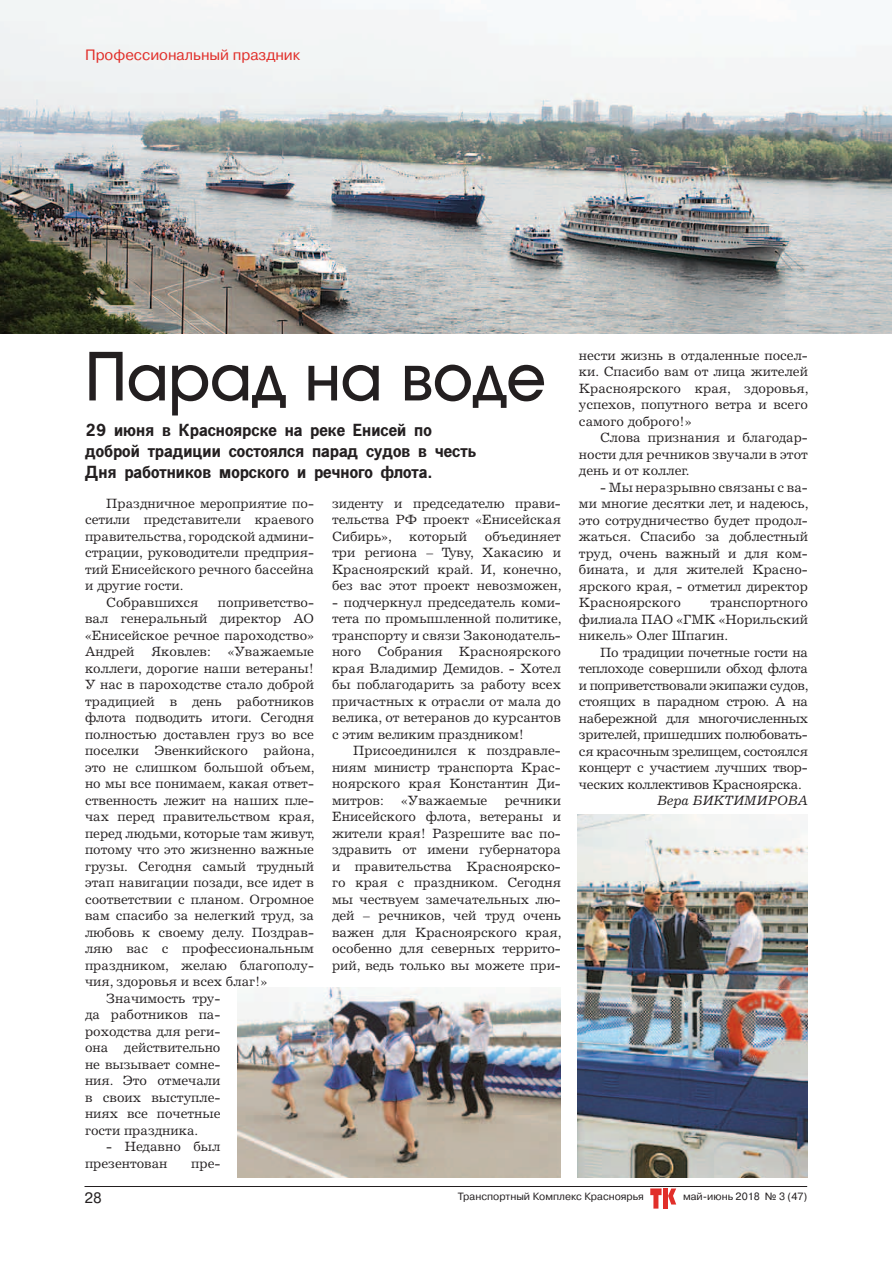
<style>
.page{position:relative;width:893px;height:1263px;background:#fff}
.page>*{position:absolute;margin:0;border:0;box-sizing:border-box;transform-origin:0 0}
.t1{font:67.5px "zn Avante Bs";color:#231f20}
.t2{font:700 18px/21px "zn News Gothic";color:#231f20}
.t3{font:15px "zn Pragmatica";color:#e12f2a}
.t4{font:15px "zn Pragmatica";color:#231f20}
.t5{font:13.5px/16.5px "zn Excelsior";color:#231f20;text-align:justify}
.t6{font:italic 13.5px "zn Excelsior";letter-spacing:-.02em;color:#231f20}
.t7{font:10.5px "zn Pragmatica";color:#231f20}
</style>
<div class="page">
<img style="left:0;top:0;width:891px;height:334px">
<hr style="left:85px;top:1186px;width:722px;height:1px;background:#231f20">
<svg style="left:650px;top:1188px;width:11px;height:20px"></svg>
<div style="left:663px;top:1188px;width:5px;height:20px;background:#e12f2a"></div>
<svg style="left:668px;top:1188px;width:8px;height:16px"></svg>
<img style="left:237px;top:988px;width:324px;height:190px">
<img style="left:578px;top:814px;width:229px;height:364px">
<p class="t3" style="left:85px;top:47px;width:217px">Профессиональный праздник</p>
<h1 class="t1" style="left:85px;top:338px;width:462px">Парад на воде</h1>
<h2 class="t2" style="left:85px;top:419px;width:393px">29 июня в Красноярске на реке Енисей по доброй традиции состоялся парад судов в честь<br>Дня работников морского и речного флота.</h2>
<p class="t5" style="left:106px;top:495px;width:209px">Праздничное мероприятие по-</p>
<p class="t5" style="left:85px;top:511px;width:230px">сетили представители краевого</p>
<p class="t5" style="left:85px;top:528px;width:230px">правительства, городской админи-</p>
<p class="t5" style="left:85px;top:544px;width:230px">страции, руководители предприя-</p>
<p class="t5" style="left:85px;top:561px;width:230px">тий Енисейского речного бассейна</p>
<p class="t5" style="left:85px;top:577px;width:100px">и другие гости.</p>
<p class="t5" style="left:106px;top:594px;width:94px">Собравшихся</p>
<p class="t5" style="left:85px;top:594px;width:230px;text-indent:133px">поприветство&shy;вал генеральный директор АО «Енисейское речное пароходство» Андрей</p>
<p class="t5" style="left:151px;top:643px;width:61px">Яковлев:</p>
<p class="t5" style="left:228px;top:643px;width:88px">«Уважаемые</p>
<p class="t5" style="left:85px;top:660px;width:230px">коллеги, дорогие наши ветераны!</p>
<p class="t5" style="left:85px;top:676px;width:230px">У нас в пароходстве стало доброй</p>
<p class="t5" style="left:85px;top:693px;width:230px">традицией в день работников</p>
<p class="t5" style="left:85px;top:709px;width:230px">флота подводить итоги. Сегодня</p>
<p class="t5" style="left:85px;top:726px;width:230px">полностью доставлен груз во все</p>
<p class="t5" style="left:85px;top:742px;width:231px">поселки Эвенкийского района,</p>
<p class="t5" style="left:85px;top:759px;width:231px">это не слишком большой объем,</p>
<p class="t5" style="left:85px;top:775px;width:230px">но мы все понимаем, какая ответ-</p>
<p class="t5" style="left:85px;top:792px;width:230px">ственность лежит на наших пле-</p>
<p class="t5" style="left:85px;top:808px;width:231px">чах перед правительством края,</p>
<p class="t5" style="left:85px;top:825px;width:231px">перед людьми, которые там живут,</p>
<p class="t5" style="left:85px;top:841px;width:230px">потому что это жизненно важные</p>
<p class="t5" style="left:85px;top:858px;width:230px">грузы. Сегодня самый трудный</p>
<p class="t5" style="left:85px;top:874px;width:230px">этап навигации позади, все идет в</p>
<p class="t5" style="left:85px;top:891px;width:230px">соответствии с планом. Огромное</p>
<p class="t5" style="left:85px;top:907px;width:230px">вам спасибо за нелегкий труд, за</p>
<p class="t5" style="left:85px;top:924px;width:230px">любовь к своему делу. Поздрав-</p>
<p class="t5" style="left:85px;top:940px;width:230px">ляю вас с профессиональным</p>
<p class="t5" style="left:85px;top:957px;width:230px">праздником, желаю благополу-</p>
<p class="t5" style="left:85px;top:973px;width:184px">чия, здоровья и всех благ!»</p>
<p class="t5" style="left:106px;top:990px;width:116px">Значимость тру-</p>
<p class="t5" style="left:85px;top:1006px;width:137px">да работников па-</p>
<p class="t5" style="left:85px;top:1023px;width:137px">роходства для реги-</p>
<p class="t5" style="left:85px;top:1039px;width:137px">она действительно</p>
<p class="t5" style="left:85px;top:1056px;width:137px">не вызывает сомне-</p>
<p class="t5" style="left:85px;top:1072px;width:137px">ния. Это отмечали</p>
<p class="t5" style="left:85px;top:1089px;width:137px">в своих выступле-</p>
<p class="t5" style="left:85px;top:1105px;width:137px">ниях все почетные</p>
<p class="t5" style="left:85px;top:1122px;width:115px">гости праздника.</p>
<p class="t5" style="left:85px;top:1138px;width:137px;text-indent:21px">- Недавно был презентован</p>
<p class="t5" style="left:191px;top:1155px;width:31px">пре-</p>
<p class="t5" style="left:332px;top:495px;width:230px">зиденту и председателю прави&shy;тельства РФ проект «Енисейская Сибирь»,</p>
<p class="t5" style="left:332px;top:528px;width:231px;text-indent:153px">объединяет три региона – Туву, Хакасию и Красноярский край. И, конечно, без вас этот проект невозможен,</p>
<p class="t5" style="left:332px;top:594px;width:231px">- подчеркнул председатель коми&shy;тета по промышленной политике, транспорту и связи Законодатель&shy;ного Собрания Красноярского края Владимир Демидов. - Хотел бы поблагодарить за работу всех причастных к отрасли от мала до велика, от ветеранов до курсантов с этим великим праздником!</p>
<p class="t5" style="left:332px;top:742px;width:230px;text-indent:21px">Присоединился к поздравле&shy;ниям министр транспорта Крас&shy;ноярского края Константин Ди&shy;митров:</p>
<p class="t5" style="left:409px;top:528px;width:59px">который</p>
<p class="t5" style="left:401px;top:792px;width:88px">«Уважаемые</p>
<p class="t5" style="left:332px;top:792px;width:231px;text-indent:173px">речники Енисейского флота, ветераны и жители края! Разрешите вас по&shy;здравить от имени губернатора и правительства Красноярско&shy;го края с праздником. Сегодня мы чествуем замечательных лю&shy;дей – речников, чей труд очень важен для Красноярского края, особенно для северных террито&shy;рий, ведь только вы можете при-</p>
<p class="t5" style="left:579px;top:347px;width:231px">нести жизнь в отдаленные посел&shy;ки. Спасибо вам от лица жителей Красноярского края, здоровья, успехов, попутного ветра и всего самого доброго!»</p>
<p class="t5" style="left:579px;top:429px;width:230px;text-indent:21px">Слова признания и благодар&shy;ности для речников звучали в этот день и от коллег.</p>
<p class="t5" style="left:579px;top:479px;width:231px;text-indent:21px">- Мы неразрывно связаны с ва&shy;ми многие десятки лет, и надеюсь, это сотрудничество будет продол&shy;жаться. Спасибо за доблестный труд, очень важный и для ком&shy;бината, и для жителей Красно&shy;ярского края, - отметил директор Красноярского</p>
<p class="t5" style="left:579px;top:594px;width:230px;text-indent:131px">транспортного филиала ПАО «ГМК «Норильский никель» Олег Шпагин.</p>
<p class="t5" style="left:579px;top:644px;width:231px;text-indent:21px">По традиции почетные гости на теплоходе совершили обход флота и поприветствовали экипажи судов, стоящих в парадном строю. А на набережной для многочисленных зрителей, пришедших полюбовать&shy;ся красочным зрелищем, состоялся концерт с участием лучших твор&shy;ческих коллективов Красноярска.</p>
<p class="t6" style="left:657px;top:793px;width:153px">Вера БИКТИМИРОВА</p>
<p class="t4" style="left:85px;top:1190px;width:19px">28</p>
<p class="t7" style="left:458px;top:1191px;width:188px">Транспортный Комплекс Красноярья</p>
<p class="t7" style="left:683px;top:1191px;width:126px">май-июнь 2018 № 3 (47)</p>
</div>
